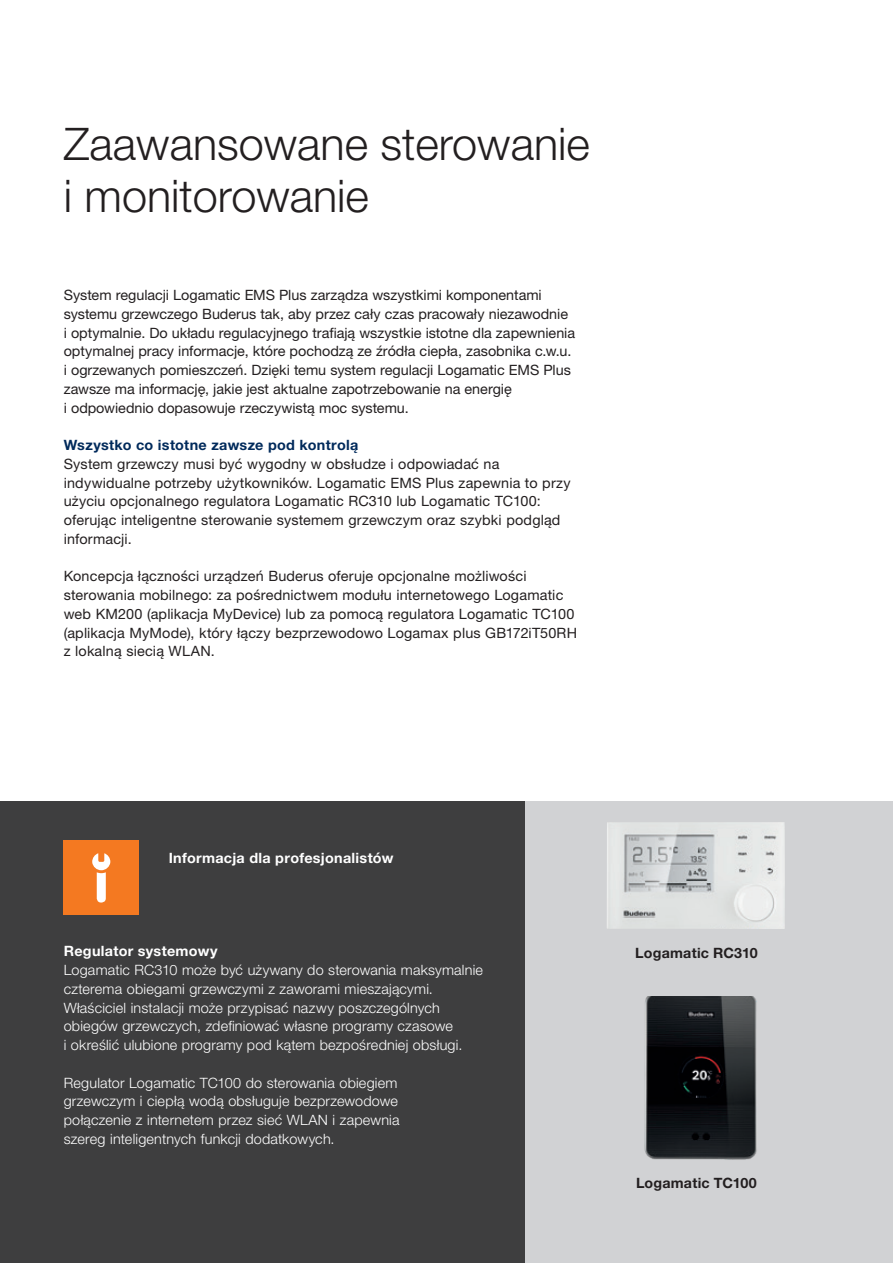
<style>
.page{position:relative;width:893px;height:1263px;background:#fff}
.page>*{position:absolute;margin:0;border:0;box-sizing:border-box;transform-origin:0 0}
.Headline{font:300 45px/52.5px "Helvetica Neue LT Pro";color:#231f20}
.body_9_5_12_4{font:14.25px/18.8px "Helvetica Neue LT Pro";letter-spacing:.005em;color:#231f20}
.body_9_5_12_4-2{font:300 14.25px/18.8px "Helvetica Neue LT Pro";letter-spacing:.015em;color:#fff}
.body_9_5_12_4-3{font:700 14.25px "Helvetica Neue LT Pro";letter-spacing:.02em;color:#fff}
.body_9_5_12_4-4{font:700 14.25px "Helvetica Neue LT Pro";letter-spacing:.02em;color:#002a5b}
.t1{font:700 14.25px "Helvetica Neue LT Pro";letter-spacing:.015em;color:#231f20}
</style>
<div class="page">
<div style="left:0;top:802px;width:893px;height:461px;background:#d1d2d4"></div>
<div style="left:0;top:802px;width:525px;height:461px;background:#3e3e3f"></div>
<div style="left:64px;top:840px;width:75px;height:75px;background:#f47921"></div>
<svg style="left:92px;top:853px;width:18px;height:49px"></svg>
<img style="left:607px;top:822px;width:178px;height:107px">
<img style="left:644px;top:996px;width:113px;height:164px">
<p class="Headline" style="left:64px;top:116px;width:528px">Zaawansowane sterowanie i monitorowanie</p>
<p class="body_9_5_12_4" style="left:64px;top:285px;width:513px">System regulacji Logamatic EMS Plus zarządza wszystkimi komponentami systemu grzewczego Buderus tak, aby przez cały czas pracowały niezawodnie<br>i optymalnie. Do układu regulacyjnego trafiają wszystkie istotne dla zapewnienia optymalnej pracy informacje, które pochodzą ze źródła ciepła, zasobnika c.w.u. i ogrzewanych pomieszczeń. Dzięki temu system regulacji Logamatic EMS Plus zawsze ma informację, jakie jest aktualne zapotrzebowanie na energię<br>i odpowiednio dopasowuje rzeczywistą moc systemu.</p>
<p class="body_9_5_12_4-4" style="left:64px;top:436px;width:296px">Wszystko co istotne zawsze pod kontrolą</p>
<p class="body_9_5_12_4" style="left:64px;top:454px;width:508px">System grzewczy musi być wygodny w obsłudze i odpowiadać na indywidualne potrzeby użytkowników. Logamatic EMS Plus zapewnia to przy użyciu opcjonalnego regulatora Logamatic RC310 lub Logamatic TC100: oferując inteligentne sterowanie systemem grzewczym oraz szybki podgląd informacji.</p>
<p class="body_9_5_12_4" style="left:64px;top:567px;width:515px">Koncepcja łączności urządzeń Buderus oferuje opcjonalne możliwości sterowania mobilnego: za pośrednictwem modułu internetowego Logamatic web KM200 (aplikacja MyDevice) lub za pomocą regulatora Logamatic TC100 (aplikacja MyMode), który łączy bezprzewodowo Logamax plus GB172iT50RH z lokalną siecią WLAN.</p>
<p class="body_9_5_12_4-3" style="left:169px;top:849px;width:226px">Informacja dla profesjonalistów</p>
<p class="body_9_5_12_4-3" style="left:64px;top:942px;width:155px">Regulator systemowy</p>
<p class="body_9_5_12_4-2" style="left:64px;top:960px;width:421px">Logamatic RC310 może być używany do sterowania maksymalnie czterema obiegami grzewczymi z zaworami mieszającymi.<br>Właściciel instalacji może przypisać nazwy poszczególnych obiegów grzewczych, zdefiniować własne programy czasowe<br>i określić ulubione programy pod kątem bezpośredniej obsługi.</p>
<p class="body_9_5_12_4-2" style="left:64px;top:1073px;width:337px">Regulator Logamatic TC100 do sterowania obiegiem grzewczym i ciepłą wodą obsługuje bezprzewodowe połączenie z internetem przez sieć WLAN i zapewnia szereg inteligentnych funkcji dodatkowych.</p>
<p class="t1" style="left:635px;top:944px;width:124px">Logamatic RC310</p>
<p class="t1" style="left:636px;top:1174px;width:122px">Logamatic TC100</p>
</div>
